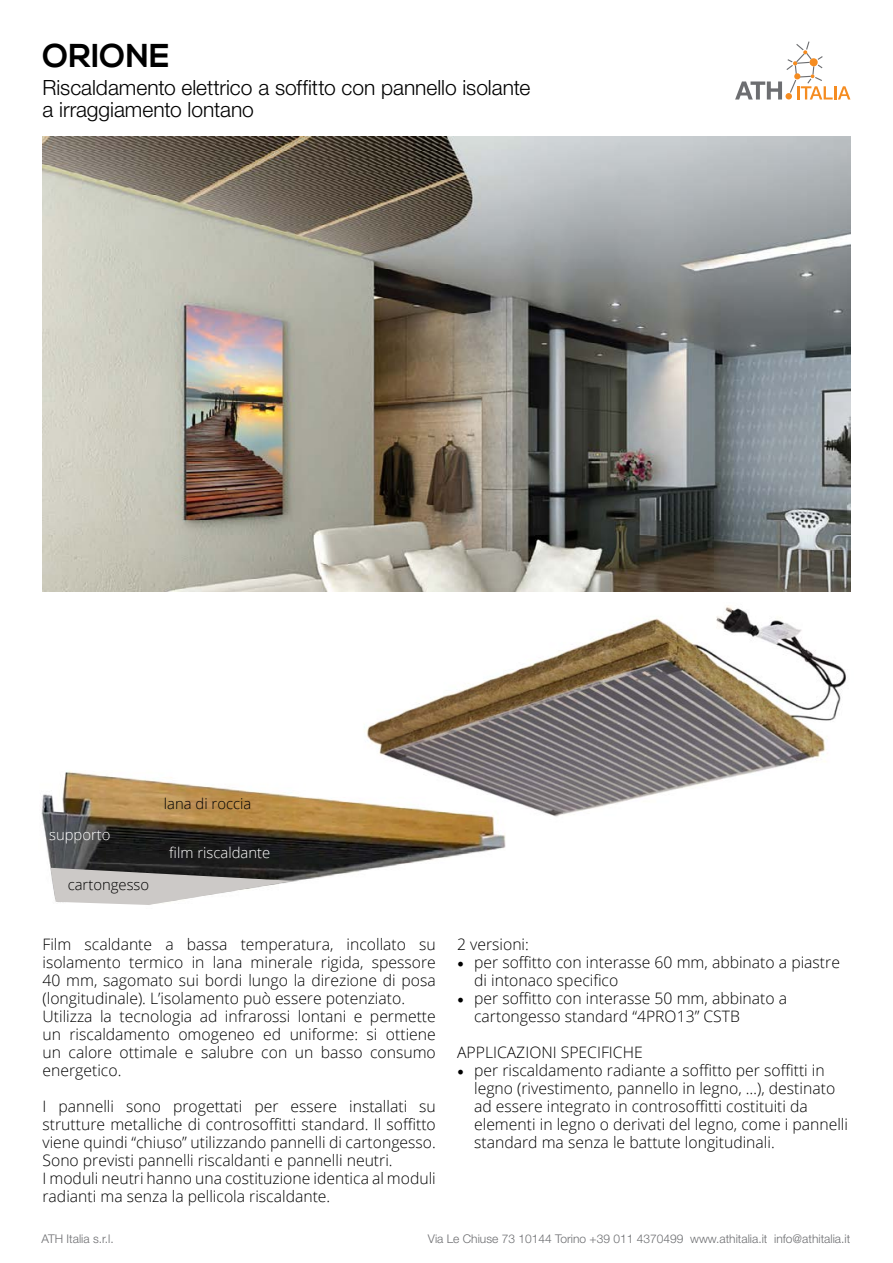
<style>
.page{position:relative;width:893px;height:1263px;background:#fff}
.page>*{position:absolute;margin:0;border:0;box-sizing:border-box;transform-origin:0 0}
.t1{font:700 33px "Nexa";letter-spacing:.005em;color:#000}
.t2{font:300 21px/22.5px "Helvetica Neue LT Std";color:#000}
.t3{font:300 15.75px/18px "Open Sans";color:#000}
.t4{font:300 14.85px "Open Sans";color:#000}
.t5{font:300 14.85px "Open Sans";color:#fff}
.t6{font:300 12px "Helvetica Neue LT Std";color:#6d6e71}
.s1{font-family:"Minion Pro";font-weight:400;font-size:18px}
</style>
<div class="page">
<svg style="left:735px;top:41px;width:115px;height:59px"></svg>
<img style="left:41px;top:771px;width:465px;height:111px">
<svg style="left:50px;top:868px;width:244px;height:37px"></svg>
<img style="left:43px;top:136px;width:807px;height:456px">
<img style="left:362px;top:605px;width:484px;height:222px">
<h1 class="t1" style="left:43px;top:37px;width:129px">ORIONE</h1>
<h2 class="t2" style="left:43px;top:76px;width:489px">Riscaldamento elettrico a soffitto con pannello isolante a irraggiamento lontano</h2>
<p class="t5" style="left:49px;top:824px;width:63px">supporto</p>
<p class="t4" style="left:68px;top:875px;width:83px">cartongesso</p>
<p class="t4" style="left:164px;top:793px;width:89px">lana di roccia</p>
<p class="t5" style="left:169px;top:842px;width:102px">film riscaldante</p>
<p class="t3" style="left:43px;top:935px;width:395px">Film scaldante a bassa temperatura, incollato su isolamento termico in lana minerale rigida, spessore 40 mm, sagomato sui bordi lungo la direzione di posa (longitudinale). L’isolamento può essere potenziato.<br>Utilizza la tecnologia ad infrarossi lontani e permette un riscaldamento omogeneo ed uniforme: si ottiene un calore ottimale e salubre con un basso consumo energetico.</p>
<p class="t3" style="left:43px;top:1097px;width:395px">I pannelli sono progettati per essere installati su strutture metalliche di controsoffitti standard. Il soffitto viene quindi “chiuso” utilizzando pannelli di cartongesso.<br>Sono previsti pannelli riscaldanti e pannelli neutri.<br>I moduli neutri hanno una costituzione identica al moduli radianti ma senza la pellicola riscaldante.</p>
<p class="t3" style="left:457px;top:935px;width:73px">2 versioni:</p>
<p class="t3" style="left:474px;top:953px;width:367px;text-indent:-17px"><span class="s1">•</span> per soffitto con interasse 60 mm, abbinato a piastre di intonaco specifico</p>
<p class="t3" style="left:474px;top:989px;width:315px;text-indent:-17px"><span class="s1">•</span> per soffitto con interasse 50 mm, abbinato a cartongesso standard “4PRO13” CSTB</p>
<p class="t3" style="left:457px;top:1043px;width:187px">APPLICAZIONI SPECIFICHE</p>
<p class="t3" style="left:474px;top:1061px;width:375px;text-indent:-17px"><span class="s1">•</span> per riscaldamento radiante a soffitto per soffitti in legno (rivestimento, pannello in legno, …), destinato ad essere integrato in controsoffitti costituiti da elementi in legno o derivati del legno, come i pannelli standard ma senza le battute longitudinali.</p>
<p class="t6" style="left:41px;top:1232px;width:74px">ATH Italia s.r.l.</p>
<p class="t6" style="left:428px;top:1232px;width:424px">Via Le Chiuse 73 10144 Torino +39 011 4370499 www.athitalia.it info@athitalia.it</p>
</div>
